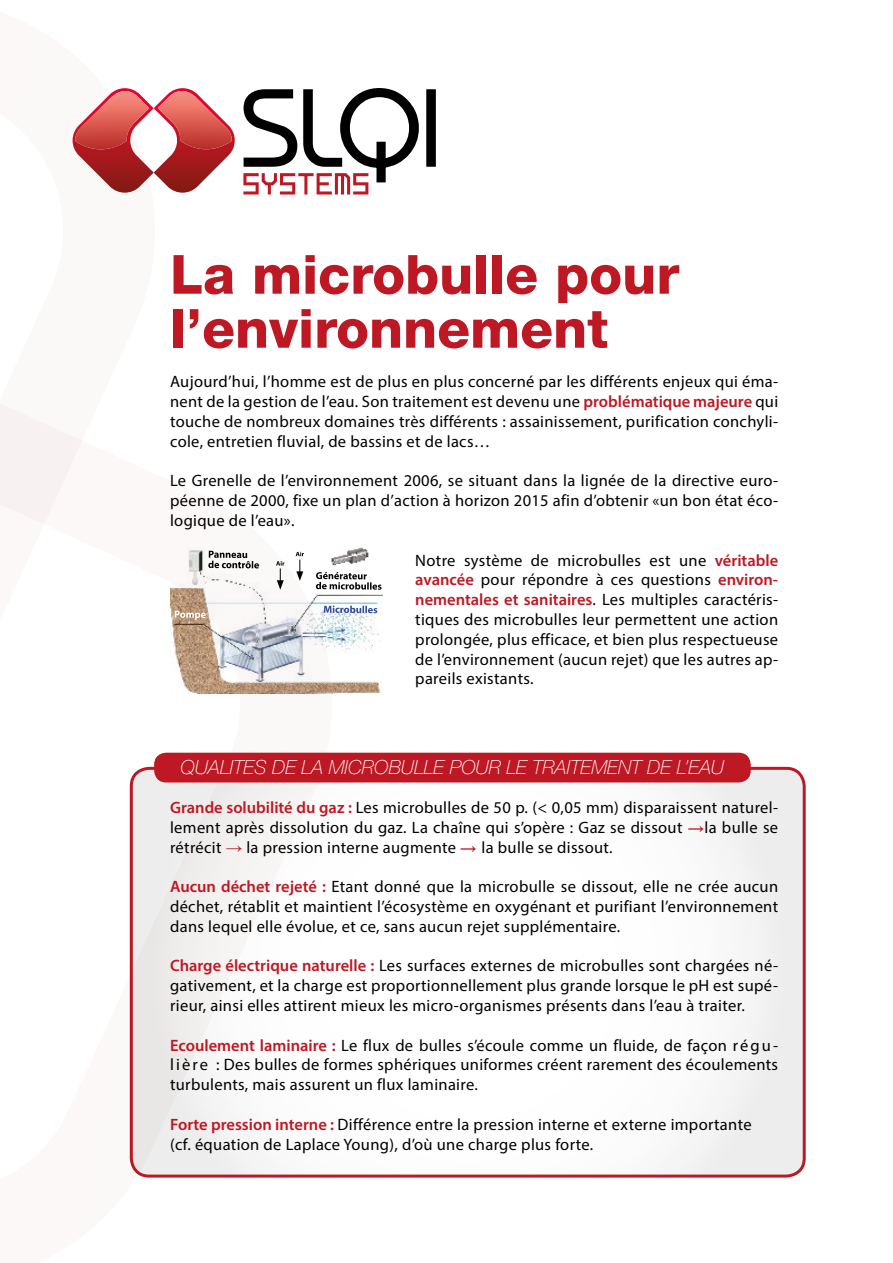
<style>
.page{position:relative;width:893px;height:1263px;background:#fff}
.page>*{position:absolute;margin:0;border:0;box-sizing:border-box;transform-origin:0 0}
.t1{font:800 54px/54px "Helvetica Neue LT Std";color:#bd1823}
.t2{font:italic 100 19.5px "Helvetica Neue LT Std";color:#fff}
.t3{font:16.5px/19.8px "Myriad Pro";letter-spacing:.02em;color:#000;text-align:justify}
.s1{font-weight:600;color:#bd1823}
.s2{font-family:"Franklin Gothic";color:#bd1823}
.s3{font-family:"Franklin Gothic";font-weight:500;font-stretch:condensed;color:#bd1823}
</style>
<div class="page">
<svg style="left:0;top:404px;width:210px;height:377px"></svg>
<svg style="left:243px;top:88px;width:176px;height:106px"></svg>
<svg style="left:426px;top:89px;width:10px;height:78px"></svg>
<svg style="left:72px;top:88px;width:163px;height:105px"></svg>
<img style="left:75px;top:91px;width:74px;height:58px">
<svg style="left:131px;top:768px;width:673px;height:408px"></svg>
<div style="left:130px;top:767px;width:676px;height:410px;border:3px solid #bd1823;border-radius:18px"></div>
<div style="left:154px;top:753px;width:597px;height:29px;background:#bd1823;border-radius:12px"></div>
<img style="left:170px;top:540px;width:212px;height:153px">
<svg style="left:175px;top:611px;width:31px;height:9px"></svg>
<svg style="left:324px;top:605px;width:53px;height:8px"></svg>
<svg style="left:208px;top:551px;width:51px;height:17px"></svg>
<svg style="left:276px;top:561px;width:8px;height:29px"></svg>
<svg style="left:296px;top:552px;width:8px;height:29px"></svg>
<img style="left:326px;top:540px;width:49px;height:32px">
<svg style="left:316px;top:572px;width:66px;height:18px"></svg>
<h1 class="t1" style="left:170px;top:247px;width:511px">La microbulle pour l’environnement</h1>
<p class="t3" style="left:170px;top:372px;width:610px">Aujourd’hui, l’homme est de plus en plus concerné par les différents enjeux qui éma&shy;nent de la gestion de l’eau. Son traitement est devenu une <span class="s1">problématique majeure</span> qui touche de nombreux domaines très différents : assainissement, purification conchyli&shy;cole, entretien fluvial, de bassins et de lacs…</p>
<p class="t3" style="left:170px;top:471px;width:610px">Le Grenelle de l’environnement 2006, se situant dans la lignée de la directive euro&shy;péenne de 2000, fixe un plan d’action à horizon 2015 afin d’obtenir «un bon état éco&shy;logique de l’eau».</p>
<p class="t3" style="left:415px;top:550px;width:364px">Notre système de microbulles est une <span class="s1">véritable avancée</span> pour répondre à ces questions <span class="s1">environ&shy;nementales et sanitaires</span>. Les multiples caractéris&shy;tiques des microbulles leur permettent une action prolongée, plus efficace, et bien plus respectueuse de l’environnement (aucun rejet) que les autres ap&shy;pareils existants.</p>
<p class="t2" style="left:181px;top:756px;width:545px">QUALITES DE LA MICROBULLE POUR LE TRAITEMENT DE L’EAU</p>
<p class="t3" style="left:170px;top:797px;width:610px"><span class="s1">Grande solubilité du gaz :</span> Les microbulles de 50 p. (&lt; 0,05 mm) disparaissent naturel&shy;lement après dissolution du gaz. La chaîne qui s’opère : Gaz se dissout <span class="s2">→</span>la bulle se rétrécit <span class="s3">→</span> la pression interne augmente <span class="s2">→</span> la bulle se dissout.</p>
<p class="t3" style="left:170px;top:876px;width:610px"><span class="s1">Aucun déchet rejeté :</span> Etant donné que la microbulle se dissout, elle ne crée aucun déchet, rétablit et maintient l’écosystème en oxygénant et purifiant l’environnement dans lequel elle évolue, et ce, sans aucun rejet supplémentaire.</p>
<p class="t3" style="left:170px;top:956px;width:610px"><span class="s1">Charge électrique naturelle :</span> Les surfaces externes de microbulles sont chargées né&shy;gativement, et la charge est proportionnellement plus grande lorsque le pH est supé&shy;rieur, ainsi elles attirent mieux les micro-organismes présents dans l’eau à traiter.</p>
<p class="t3" style="left:170px;top:1035px;width:610px"><span class="s1">Ecoulement laminaire :</span> Le flux de bulles s’écoule comme un fluide, de façon régu&shy;lière : Des bulles de formes sphériques uniformes créent rarement des écoulements turbulents, mais assurent un flux laminaire.</p>
<p class="t3" style="left:170px;top:1114px;width:583px"><span class="s1">Forte pression interne :</span> Différence entre la pression interne et externe importante (cf. équation de Laplace Young), d’où une charge plus forte.</p>
</div>
